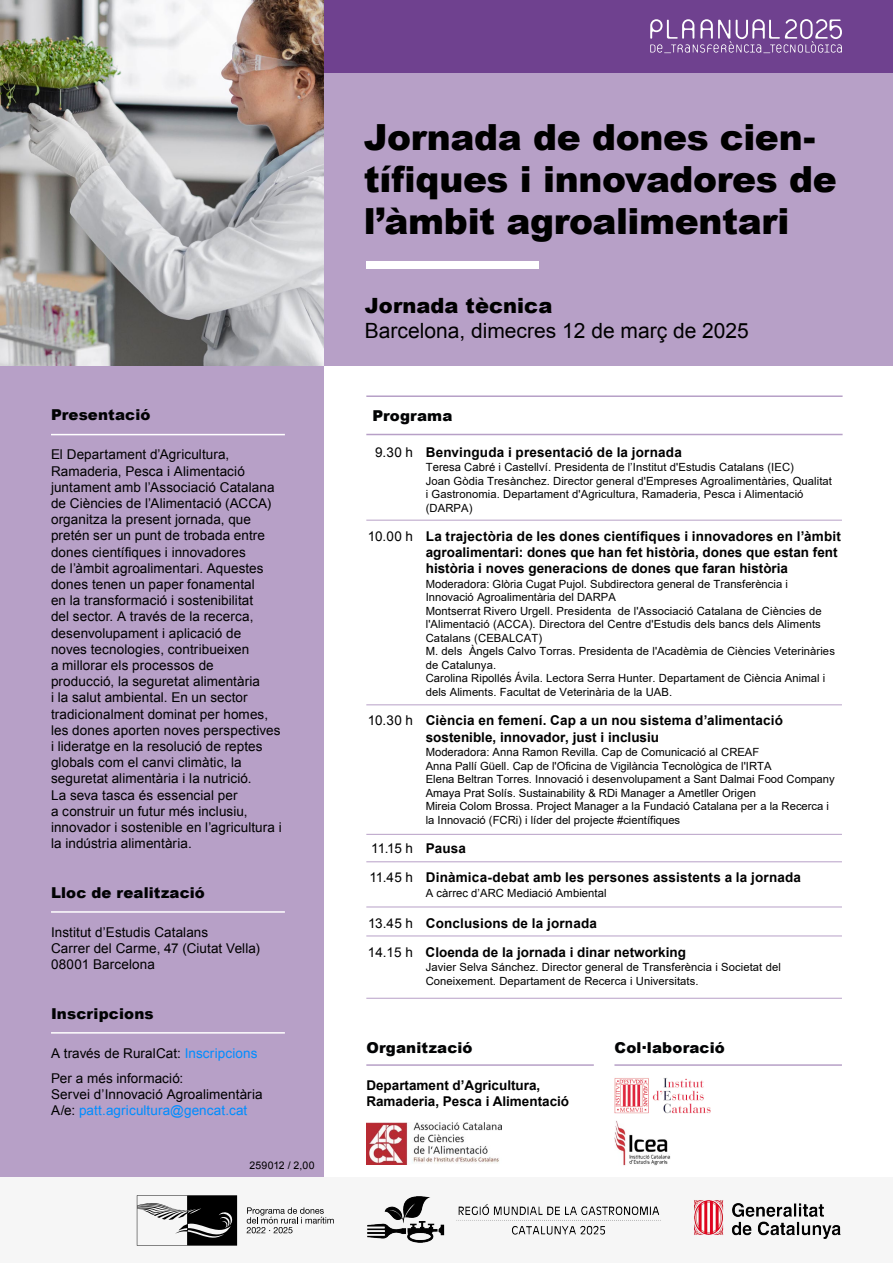
<style>
.page{position:relative;width:893px;height:1263px;background:#fff}
.page>*{position:absolute;margin:0;border:0;box-sizing:border-box;transform-origin:0 0}
.t1{font:900 36px/42px "Arial";letter-spacing:-.01em;color:#000}
.t2{font:21px/25.5px "Arial";color:#000}
.t3{font:900 15px "Arial";letter-spacing:.01em;color:#020304}
.t4{font:13.5px/16.2px "Arial";letter-spacing:.005em;color:#000}
.t5{font:700 13.5px/16.2px "Arial";color:#000}
.t6{font:11.25px/13.5px "Arial";letter-spacing:.005em;color:#000}
.t7{font:10.5px "Arial";letter-spacing:.015em;color:#000}
.s1{color:#008dff}
.s2{font-weight:900}
.s3{font-weight:400}
.s4{font-weight:700}
</style>
<div class="page">
<div style="left:323px;top:0;width:570px;height:366px;background:#b7a0c7"></div>
<div style="left:323px;top:0;width:570px;height:72px;background:#6f418f"></div>
<svg style="left:650px;top:19px;width:192px;height:34px"></svg>
<div style="left:0;top:366px;width:323px;height:811px;background:#b7a0c7"></div>
<div style="left:0;top:1177px;width:892px;height:86px;background:#f6f6f6"></div>
<svg style="left:247px;top:1207px;width:87px;height:26px"></svg>
<svg style="left:137px;top:1195px;width:100px;height:50px"></svg>
<div style="left:366px;top:261px;width:173px;height:7px;background:#fff"></div>
<img style="left:0;top:0;width:323px;height:366px">
<hr style="left:366px;top:395px;width:477px;height:2px;background:#b7a0c7">
<hr style="left:366px;top:434px;width:477px;height:1px;background:#b7a0c7">
<hr style="left:366px;top:520px;width:476px;height:1px;background:#b7a0c7">
<hr style="left:366px;top:705px;width:476px;height:1px;background:#b7a0c7">
<hr style="left:366px;top:834px;width:476px;height:1px;background:#b7a0c7">
<hr style="left:366px;top:861px;width:476px;height:1px;background:#b7a0c7">
<hr style="left:366px;top:907px;width:476px;height:1px;background:#b7a0c7">
<hr style="left:366px;top:936px;width:476px;height:1px;background:#b7a0c7">
<hr style="left:366px;top:998px;width:476px;height:1px;background:#b7a0c7">
<hr style="left:51px;top:434px;width:234px;height:1px;background:#fff">
<hr style="left:51px;top:911px;width:234px;height:2px;background:#fff">
<hr style="left:51px;top:1032px;width:234px;height:1px;background:#fff">
<hr style="left:366px;top:1064px;width:228px;height:2px;background:#b7a0c7">
<hr style="left:614px;top:1064px;width:228px;height:2px;background:#b7a0c7">
<img style="left:366px;top:1123px;width:135px;height:41px">
<img style="left:614px;top:1120px;width:56px;height:46px">
<img style="left:614px;top:1078px;width:97px;height:36px">
<img style="left:368px;top:1197px;width:473px;height:45px">
<h3 class="t3" style="left:51px;top:404px;width:101px">Presentació</h3>
<p class="t4" style="left:51px;top:447px;width:232px">El Departament d’Agricultura, Ramaderia, Pesca i Alimentació juntament amb l’Associació Catalana de Ciències de l’Alimentació (ACCA) organitza la present jornada, que pretén ser un punt de trobada entre dones científiques i innovadores<br>de l’àmbit agroalimentari. Aquestes dones tenen un paper fonamental<br>en la transformació i sostenibilitat<br>del sector. A través de la recerca, desenvolupament i aplicació de<br>noves tecnologies, contribueixen<br>a millorar els processos de<br>producció, la seguretat alimentària<br>i la salut ambiental. En un sector tradicionalment dominat per homes, les dones aporten noves perspectives i lideratge en la resolució de reptes globals com el canvi climàtic, la seguretat alimentària i la nutrició.<br>La seva tasca és essencial per<br>a construir un futur més inclusiu, innovador i sostenible en l’agricultura i la indústria alimentària.</p>
<h3 class="t3" style="left:51px;top:881px;width:155px">Lloc de realització</h3>
<p class="t4" style="left:51px;top:924px;width:210px">Institut d’Estudis Catalans<br>Carrer del Carme, 47 (Ciutat Vella)<br>08001 Barcelona</p>
<h3 class="t3" style="left:51px;top:1002px;width:104px">Inscripcions</h3>
<p class="t4" style="left:51px;top:1040px;width:208px;line-height:25.2px">A través de RuralCat: <span class="s1">Inscripcions<br></span>Per a més informació:</p>
<p class="t4" style="left:51px;top:1086px;width:213px">Servei d’Innovació Agroalimentària<br>A/e: <span class="s1">patt.agricultura@gencat.cat</span></p>
<p class="t7" style="left:249px;top:1158px;width:67px">259012 / 2,00</p>
<h1 class="t1" style="left:364px;top:115px;width:475px">Jornada de dones cien&shy;tífiques i innovadores de l’àmbit agroalimentari</h1>
<h3 class="t2" style="left:365px;top:293px;width:386px"><span class="s2">Jornada tècnica<br></span>Barcelona, dimecres 12 de març de 2025</h3>
<h4 class="t3" style="left:372px;top:404px;width:82px">Programa</h4>
<p class="t5" style="left:375px;top:444px;width:308px"><span class="s3">9.30 h</span> Benvinguda i presentació de la jornada</p>
<p class="t6" style="left:426px;top:460px;width:408px">Teresa Cabré i Castellví. Presidenta de l’Institut d'Estudis Catalans (IEC)<br>Joan Gòdia Tresànchez. Director general d'Empreses Agroalimentàries, Qualitat i Gastronomia. Departament d'Agricultura, Ramaderia, Pesca i Alimentació (DARPA)</p>
<p class="t5" style="left:368px;top:528px;width:475px"><span class="s3">10.00 h</span> La trajectòria de les dones científiques i innovadores en l’àmbit</p>
<p class="t5" style="left:426px;top:545px;width:413px">agroalimentari: dones que han fet història, dones que estan fent història i noves generacions de dones que faran història</p>
<p class="t6" style="left:426px;top:577px;width:411px">Moderadora: Glòria Cugat Pujol. Subdirectora general de Transferència i Innovació Agroalimentària del DARPA<br>Montserrat Rivero Urgell. Presidenta de l'Associació Catalana de Ciències de l'Alimentació (ACCA). Directora del Centre d'Estudis dels bancs dels Aliments Catalans (CEBALCAT)<br>M. dels Àngels Calvo Torras. Presidenta de l'Acadèmia de Ciències Veterinàries de Catalunya.<br>Carolina Ripollés Ávila. Lectora Serra Hunter. Departament de Ciència Animal i dels Aliments. Facultat de Veterinària de la UAB.</p>
<p class="t5" style="left:368px;top:713px;width:417px"><span class="s3">10.30 h</span> Ciència en femení. Cap a un nou sistema d’alimentació</p>
<p class="t5" style="left:426px;top:729px;width:235px">sostenible, innovador, just i inclusiu</p>
<p class="t6" style="left:426px;top:745px;width:410px">Moderadora: Anna Ramon Revilla. Cap de Comunicació al CREAF<br>Anna Pallí Güell. Cap de l'Oficina de Vigilància Tecnològica de l'IRTA<br>Elena Beltran Torres. Innovació i desenvolupament a Sant Dalmai Food Company Amaya Prat Solís. Sustainability &amp; RDi Manager a Ametller Origen<br>Mireia Colom Brossa. Project Manager a la Fundació Catalana per a la Recerca i la Innovació (FCRi) i líder del projecte #científiques</p>
<p class="t4" style="left:371px;top:841px;width:96px">11.15 h <span class="s4">Pausa</span></p>
<p class="t5" style="left:369px;top:870px;width:433px"><span class="s3">11.45 h</span> Dinàmica-debat amb les persones assistents a la jornada</p>
<p class="t6" style="left:426px;top:886px;width:182px">A càrrec d’ARC Mediació Ambiental</p>
<p class="t5" style="left:368px;top:915px;width:230px"><span class="s3">13.45 h</span> Conclusions de la jornada</p>
<p class="t5" style="left:368px;top:944px;width:320px"><span class="s3">14.15 h</span> Cloenda de la jornada i dinar networking</p>
<p class="t6" style="left:426px;top:960px;width:357px">Javier Selva Sánchez. Director general de Transferència i Societat del<br>Coneixement. Departament de Recerca i Universitats.</p>
<h3 class="t3" style="left:366px;top:1037px;width:108px">Organització</h3>
<h3 class="t3" style="left:614px;top:1037px;width:112px">Col·laboració</h3>
<p class="t5" style="left:366px;top:1077px;width:204px">Departament d’Agricultura,<br>Ramaderia, Pesca i Alimentació</p>
</div>
